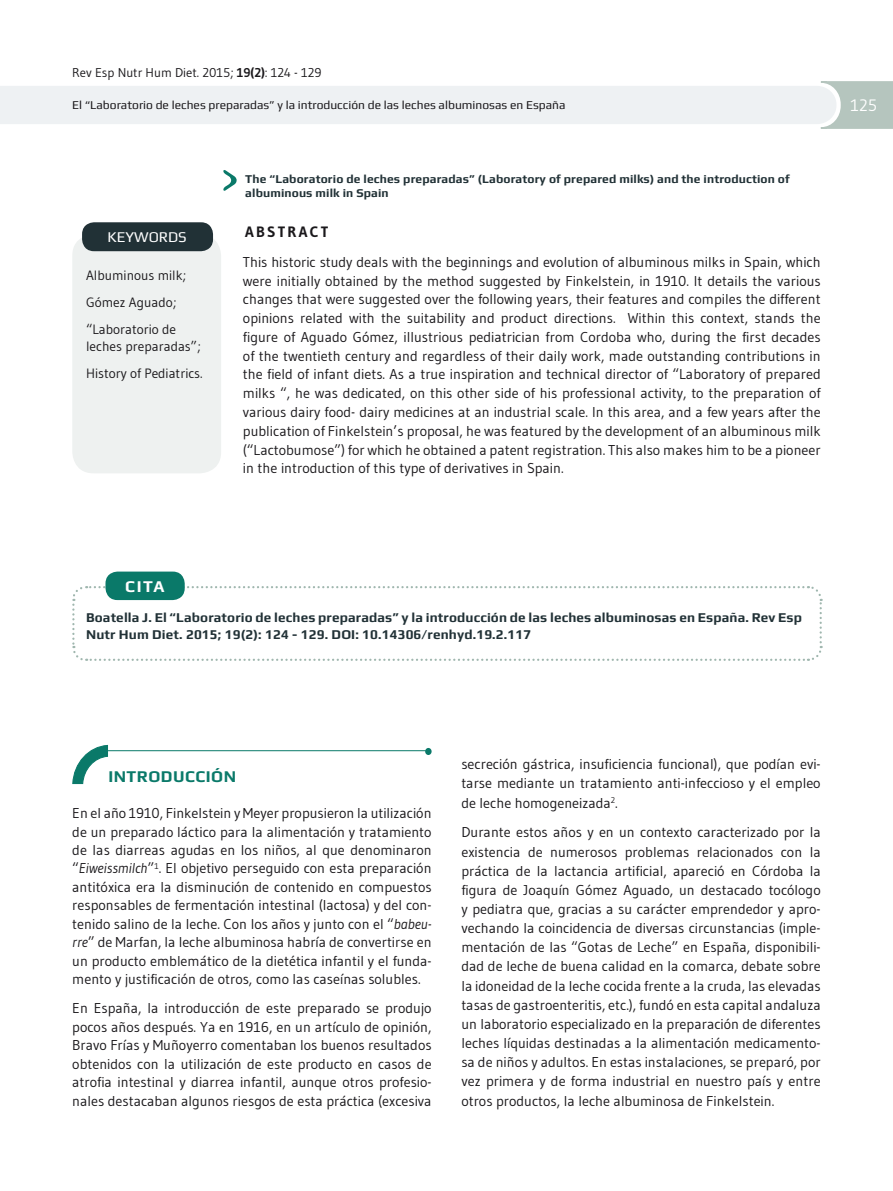
<style>
.page{position:relative;width:893px;height:1191px;background:#fff}
.page>*{position:absolute;margin:0;border:0;box-sizing:border-box;transform-origin:0 0}
.t1{font:700 16.5px "Play";letter-spacing:.03em;color:#0a7969}
.t2{font:700 16.5px "Play";color:#fff}
.t3{font:16.5px "Gudea";color:#fff}
.t4{font:15px "Play";color:#fff}
.t5{font:700 15px "Gudea";letter-spacing:.15em;color:#1a181b}
.t6{font:14.25px/19.2px "Gudea";color:#1a181b;text-align:justify}
.t7{font:700 13.5px/17.2px "Play";letter-spacing:.01em;color:#213136}
.t8{font:13.5px/27.2px "Gudea";color:#1a181b}
.t9{font:12.75px "Gudea";color:#1a181b}
.t10{font:700 12px/14.4px "Play";letter-spacing:.01em;color:#213136}
.t11{font:12px "Play";color:#1a181b}
.s1{font-weight:700}
.s2{font-style:inherit}
.s3{font-style:italic}
</style>
<div class="page">
<div style="left:72px;top:234px;width:149px;height:239px;background:#eef1f0;border-radius:21px"></div>
<div style="left:82px;top:222px;width:131px;height:29px;background:#213136;border-radius:12px"></div>
<svg style="left:223px;top:170px;width:14px;height:21px"></svg>
<svg style="left:0;top:81px;width:893px;height:48px"></svg>
<svg style="left:72px;top:586px;width:751px;height:75px"></svg>
<div style="left:105px;top:571px;width:80px;height:29px;background:#0a7969;border-radius:12px"></div>
<hr style="left:101px;top:750px;width:325px;height:1px;background:#0a7969">
<div style="left:425px;top:748px;width:7px;height:7px;background:#0a7969;border-radius:50%"></div>
<svg style="left:72px;top:744px;width:37px;height:40px"></svg>
<p class="t9" style="left:72px;top:65px;width:251px">Rev Esp Nutr Hum Diet. 2015; <span class="s1">19(2)</span>: 124 - 129</p>
<p class="t11" style="left:72px;top:98px;width:495px">El “Laboratorio de leches preparadas” y la introducción de las leches albuminosas en España</p>
<p class="t3" style="left:850px;top:95px;width:28px">125</p>
<p class="t4" style="left:108px;top:228px;width:81px">KEYWORDS</p>
<p class="t8" style="left:86px;top:261px;width:102px">Albuminous milk;<br>Gómez Aguado; “Laboratorio de</p>
<p class="t8" style="left:86px;top:332px;width:118px">leches preparadas”;<br>History of Pediatrics.</p>
<p class="t10" style="left:245px;top:171px;width:546px">The “Laboratorio de leches preparadas” (Laboratory of prepared milks) and the introduction of albuminous milk in Spain</p>
<p class="t5" style="left:245px;top:223px;width:85px">ABSTRACT</p>
<p class="t6" style="left:243px;top:252px;width:579px;line-height:18.8px">This historic study deals with the beginnings and evolution of albuminous milks in Spain, which were initially obtained by the method suggested by Finkelstein, in 1910. It details the various changes that were suggested over the following years, their features and compiles the different opinions related with the suitability and product directions. Within this context, stands the figure of Aguado Gómez, illustrious pediatrician from Cordoba who, during the first decades of the twentieth century and regardless of their daily work, made outstanding contributions in the field of infant diets. As a true inspiration and technical director of “Laboratory of prepared milks “, he was dedicated, on this other side of his professional activity, to the preparation of various dairy food- dairy medicines at an industrial scale. In this area, and a few years after the publication of Finkelstein’s proposal, he was featured by the development of an albuminous milk (“Lactobumose”) for which he obtained a patent registration. This also makes him to be a pioneer in the introduction of this type of derivatives in Spain.</p>
<p class="t2" style="left:125px;top:576px;width:41px">CITA</p>
<p class="t7" style="left:86px;top:608px;width:717px">Boatella J. El “Laboratorio de leches preparadas” y la introducción de las leches albuminosas en España. Rev Esp<br>Nutr Hum Diet. 2015; 19(2): 12<span class="s2">4</span> - 129. DOI: 10.14306/renhyd.19.2.117</p>
<p class="t1" style="left:108px;top:766px;width:129px">INTRODUCCIÓN</p>
<p class="t6" style="left:72px;top:803px;width:361px;line-height:18.5px">En el año 1910, Finkelstein y Meyer propusieron la utilización de un preparado láctico para la alimentación y tratamiento de las diarreas agudas en los niños, al que denominaron “<span class="s3">Eiweissmilch</span>”<sup>1</sup>. El objetivo perseguido con esta preparación antitóxica era la disminución de contenido en compuestos responsables de fermentación intestinal (lactosa) y del con&shy;tenido salino de la leche. Con los años y junto con el “<span class="s3">babeu&shy;rre</span>” de Marfan, la leche albuminosa habría de convertirse en un producto emblemático de la dietética infantil y el funda&shy;mento y justificación de otros, como las caseínas solubles.</p>
<p class="t6" style="left:72px;top:999px;width:361px;line-height:18.5px">En España, la introducción de este preparado se produjo pocos años después. Ya en 1916, en un artículo de opinión, Bravo Frías y Muñoyerro comentaban los buenos resultados obtenidos con la utilización de este producto en casos de atrofia intestinal y diarrea infantil, aunque otros profesio&shy;nales destacaban algunos riesgos de esta práctica (excesiva</p>
<p class="t6" style="left:461px;top:754px;width:361px">secreción gástrica, insuficiencia funcional), que podían evi&shy;tarse mediante un tratamiento anti-infeccioso y el empleo de leche homogeneizada<sup>2</sup>.</p>
<p class="t6" style="left:461px;top:822px;width:361px">Durante estos años y en un contexto caracterizado por la existencia de numerosos problemas relacionados con la práctica de la lactancia artificial, apareció en Córdoba la figura de Joaquín Gómez Aguado, un destacado tocólogo y pediatra que, gracias a su carácter emprendedor y apro&shy;vechando la coincidencia de diversas circunstancias (imple&shy;mentación de las “Gotas de Leche” en España, disponibili&shy;dad de leche de buena calidad en la comarca, debate sobre la idoneidad de la leche cocida frente a la cruda, las elevadas tasas de gastroenteritis, etc.), fundó en esta capital andaluza un laboratorio especializado en la preparación de diferentes leches líquidas destinadas a la alimentación medicamento&shy;sa de niños y adultos. En estas instalaciones, se preparó, por vez primera y de forma industrial en nuestro país y entre otros productos, la leche albuminosa de Finkelstein.</p>
</div>
